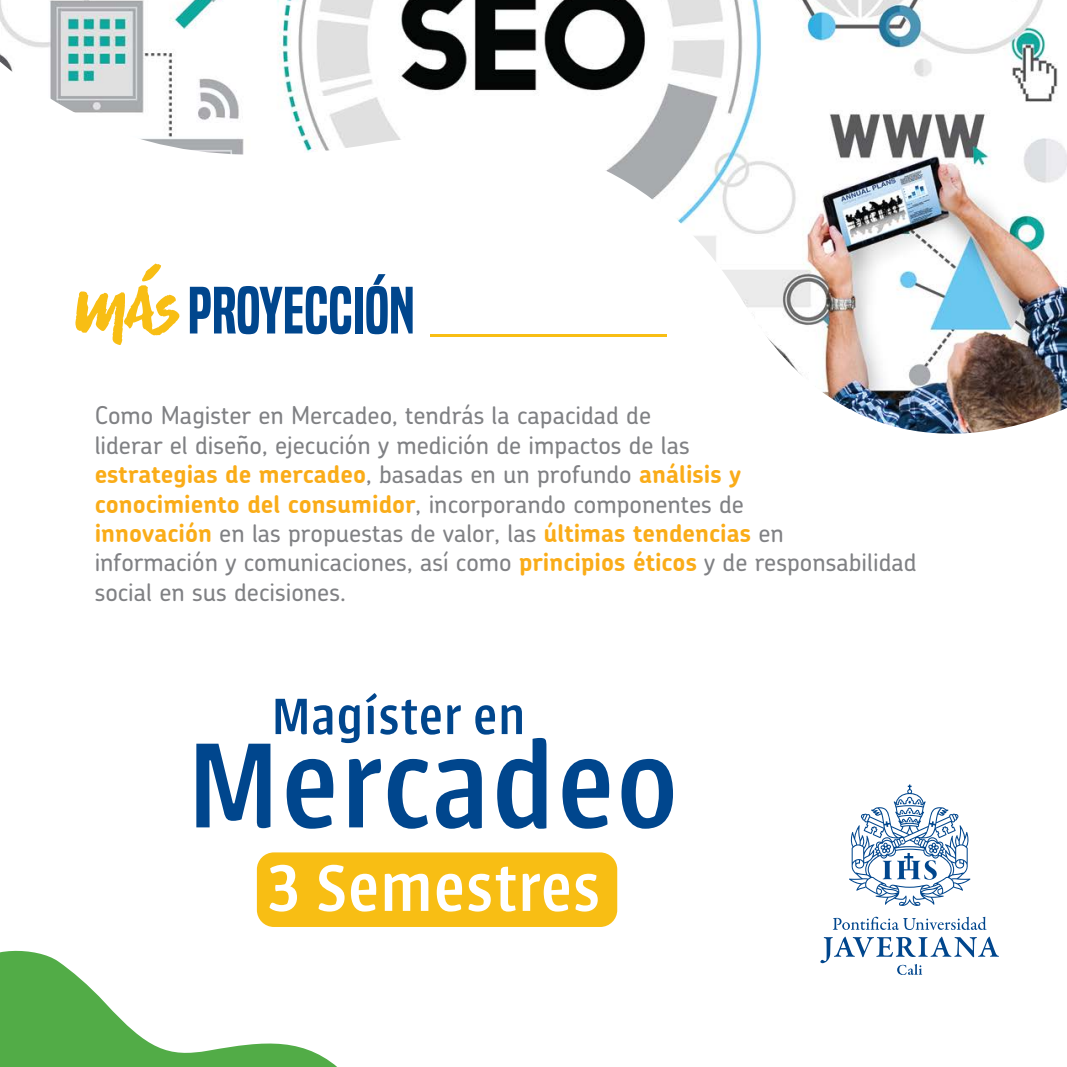
<style>
.page{position:relative;width:1067px;height:1067px;background:#fff}
.page>*{position:absolute;margin:0;border:0;box-sizing:border-box;transform-origin:0 0}
.t1{font:500 133.53px "Urbana";letter-spacing:.02em;color:#00468d}
.t2{font:500 72.45px "Urbana";letter-spacing:.02em;color:#fff}
.t3{font:61.6px "Built Titling Sb";color:#00468d}
.t4{font:500 56.35px "Urbana";letter-spacing:.02em;color:#00468d}
.t5{font:500 24.5px/29.4px "Chevin";color:#808184}
.s1{font-weight:700;color:#faac18}
</style>
<div class="page">
<svg style="left:0;top:950px;width:337px;height:117px"></svg>
<svg style="left:820px;top:784px;width:179px;height:191px"></svg>
<img style="left:0;top:0;width:1067px;height:434px">
<div style="left:257px;top:852px;width:360px;height:75px;background:#f8be14;border-radius:17px"></div>
<h3 class="t3" style="left:188px;top:274px;width:228px">PROYECCIÓN</h3>
<p class="t5" style="left:95px;top:400px;width:823px">Como Magister en Mercadeo, tendrás la capacidad de<br>liderar el diseño, ejecución y medición de impactos de las<br><span class="s1">estrategias de mercadeo</span>, basadas en un profundo <span class="s1">análisis y<br>conocimiento del consumidor</span>, incorporando componentes de<br><span class="s1">innovación</span> en las propuestas de valor, las <span class="s1">últimas tendencias</span> en<br>información y comunicaciones, así como <span class="s1">principios éticos</span> y de responsabilidad social en sus decisiones.</p>
<h3 class="t4" style="left:272px;top:686px;width:255px">Magíster en</h3>
<h1 class="t1" style="left:188px;top:714px;width:491px">Mercadeo</h1>
<h2 class="t2" style="left:267px;top:849px;width:334px">3 Semestres</h2>
</div>
